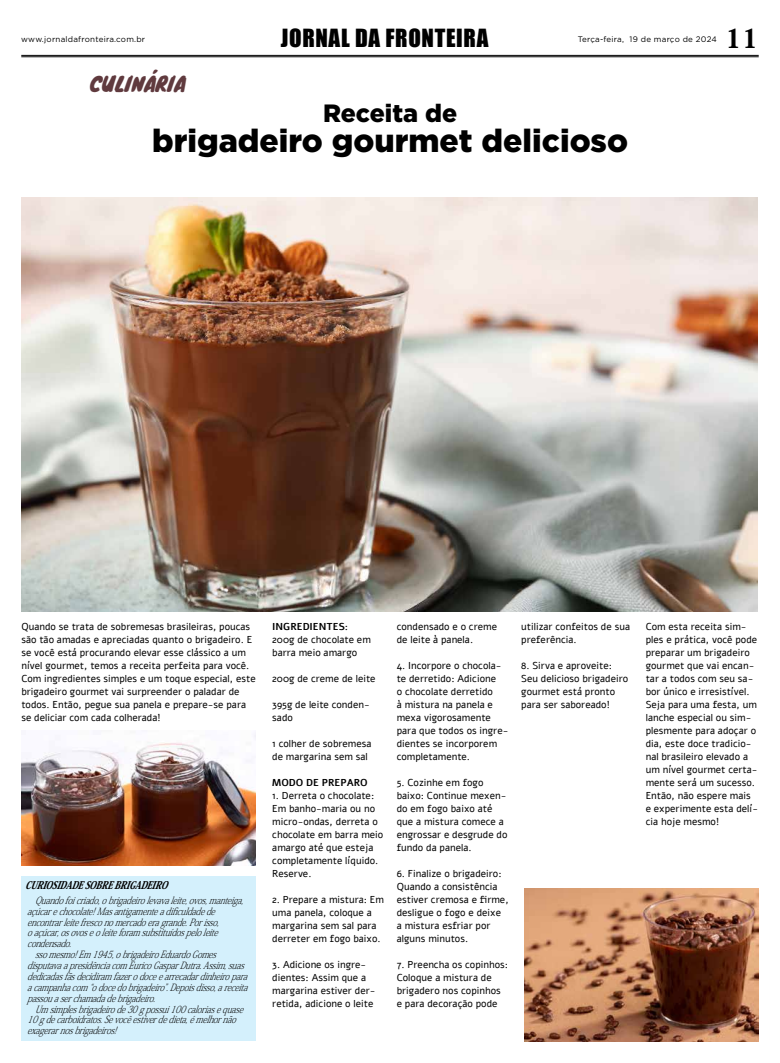
<style>
.page{position:relative;width:780px;height:1063px;background:#fff}
.page>*{position:absolute;margin:0;border:0;box-sizing:border-box;transform-origin:0 0}
.t1{font:900 32px "Gotham";color:#000}
.t2{font:800 26.3px "Koz Min Pro";color:#000}
.t3{font:900 25px "Gotham";color:#000}
.t4{font:23px "Impact";letter-spacing:.03em;color:#000}
.t5{font:20px "Knewave";color:#603a3e}
.t6{font:italic 800 10.5px "Koz Min Pro";letter-spacing:-.02em;color:#000;scale:.84 1}
.t7{font:10px/13px "Alef";color:#000}
.t8{font:700 10px "Alef";color:#000}
.t9{font:italic 200 9.9px "Koz Min Pro";color:#000;scale:.84 1}
.t10{font:8px "Gotham";letter-spacing:.03em;color:#000}
</style>
<div class="page">
<hr style="left:21px;top:55px;width:737px;height:1px;background:#000">
<hr style="left:21px;top:56px;width:737px;height:1px;background:#000">
<img style="left:21px;top:198px;width:736px;height:413px">
<img style="left:21px;top:733px;width:235px;height:133px">
<div style="left:21px;top:876px;width:235px;height:164px;background:#d4f0fc"></div>
<img style="left:524px;top:888px;width:234px;height:153px">
<p class="t10" style="left:21px;top:34px;width:125px">www.jornaldafronteira.com.br</p>
<h3 class="t4" style="left:281px;top:21px;width:209px">JORNAL DA FRONTEIRA</h3>
<p class="t10" style="left:577px;top:34px;width:141px">Terça-feira, 19 de março de 2024</p>
<h2 class="t2" style="left:725px;top:19px;width:35px">11</h2>
<h3 class="t5" style="left:90px;top:68px;width:97px">CULINÁRIA</h3>
<h3 class="t3" style="left:323px;top:99px;width:136px">Receita de</h3>
<h1 class="t1" style="left:152px;top:123px;width:477px">brigadeiro gourmet delicioso</h1>
<p class="t7" style="left:21px;top:620px;width:236px">Quando se trata de sobremesas brasileiras, poucas são tão amadas e apreciadas quanto o brigadeiro. E se você está procurando elevar esse clássico a um nível gourmet, temos a receita perfeita para você.<br>Com ingredientes simples e um toque especial, este brigadeiro gourmet vai surpreender o paladar de todos. Então, pegue sua panela e prepare-se para se deliciar com cada colherada!</p>
<p class="t8" style="left:272px;top:620px;width:77px">INGREDIENTES:</p>
<p class="t7" style="left:272px;top:633px;width:100px">200g de chocolate em barra meio amargo</p>
<p class="t7" style="left:272px;top:672px;width:105px">200g de creme de leite</p>
<p class="t7" style="left:272px;top:698px;width:99px">395g de leite conden&shy;sado</p>
<p class="t7" style="left:272px;top:737px;width:101px">1 colher de sobremesa de margarina sem sal</p>
<p class="t8" style="left:272px;top:776px;width:97px">MODO DE PREPARO</p>
<p class="t7" style="left:272px;top:789px;width:113px">1. Derreta o chocolate:<br>Em banho-maria ou no micro-ondas, derreta o chocolate em barra meio amargo até que esteja completamente líquido.<br>Reserve.</p>
<p class="t7" style="left:272px;top:893px;width:113px">2. Prepare a mistura: Em uma panela, coloque a margarina sem sal para derreter em fogo baixo.</p>
<p class="t7" style="left:272px;top:958px;width:105px">3. Adicione os ingre&shy;dientes: Assim que a margarina estiver der&shy;retida, adicione o leite</p>
<p class="t6" style="left:25px;top:877px;width:177px">CURIOSIDADESOBREBRIGADEIRO</p>
<p class="t9" style="left:35px;top:893px;width:255px">Quandofoicriado,obrigadeirolevavaleite,ovos,manteiga,</p>
<p class="t9" style="left:27px;top:904px;width:230px">açúcarechocolate!Masantigamenteadificuldadede</p>
<p class="t9" style="left:27px;top:915px;width:235px">encontrarleitefresconomercadoeragrande.Porisso,</p>
<p class="t9" style="left:27px;top:926px;width:234px">oaçúcar,osovoseoleiteforamsubstituídospeloleite</p>
<p class="t9" style="left:27px;top:937px;width:59px">condensado.</p>
<p class="t9" style="left:35px;top:948px;width:222px">ssomesmo!Em1945,obrigadeiroEduardoGomes</p>
<p class="t9" style="left:27px;top:959px;width:265px">disputavaapresidênciacomEuricoGasparDutra.Assim,suas</p>
<p class="t9" style="left:27px;top:969px;width:269px">dedicadasfãsdecidiramfazerodoceearrecadardinheiropara</p>
<p class="t9" style="left:27px;top:980px;width:269px">acampanhacom“odocedobrigadeiro”.Depoisdisso,areceita</p>
<p class="t9" style="left:27px;top:991px;width:159px">passouaserchamadadebrigadeiro.</p>
<p class="t9" style="left:35px;top:1002px;width:255px">Umsimplesbrigadeirode30gpossui100caloriasequase</p>
<p class="t9" style="left:27px;top:1013px;width:255px">10gdecarboidratos.Sevocêestiverdedieta,émelhornão</p>
<p class="t9" style="left:27px;top:1024px;width:113px">exagerarnosbrigadeiros!</p>
<p class="t7" style="left:397px;top:620px;width:102px">condensado e o creme de leite à panela.</p>
<p class="t7" style="left:397px;top:659px;width:113px">4. Incorpore o chocola&shy;te derretido: Adicione<br>o chocolate derretido<br>à mistura na panela e mexa vigorosamente para que todos os ingre&shy;dientes se incorporem completamente.</p>
<p class="t7" style="left:397px;top:776px;width:112px">5. Cozinhe em fogo baixo: Continue mexen&shy;do em fogo baixo até que a mistura comece a engrossar e desgrude do fundo da panela.</p>
<p class="t7" style="left:397px;top:867px;width:113px">6. Finalize o brigadeiro:<br>Quando a consistência estiver cremosa e firme, desligue o fogo e deixe<br>a mistura esfriar por alguns minutos.</p>
<p class="t7" style="left:397px;top:958px;width:113px">7. Preencha os copinhos:<br>Coloque a mistura de brigadero nos copinhos e para decoração pode</p>
<p class="t7" style="left:521px;top:620px;width:110px">utilizar confeitos de sua preferência.</p>
<p class="t7" style="left:521px;top:659px;width:108px">8. Sirva e aproveite:<br>Seu delicioso brigadeiro gourmet está pronto para ser saboreado!</p>
<p class="t7" style="left:645px;top:620px;width:114px">Com esta receita sim&shy;ples e prática, você pode preparar um brigadeiro gourmet que vai encan&shy;tar a todos com seu sa&shy;bor único e irresistível.<br>Seja para uma festa, um lanche especial ou sim&shy;plesmente para adoçar o dia, este doce tradicio&shy;nal brasileiro elevado a um nível gourmet certa&shy;mente será um sucesso.<br>Então, não espere mais e experimente esta delí&shy;cia hoje mesmo!</p>
</div>
